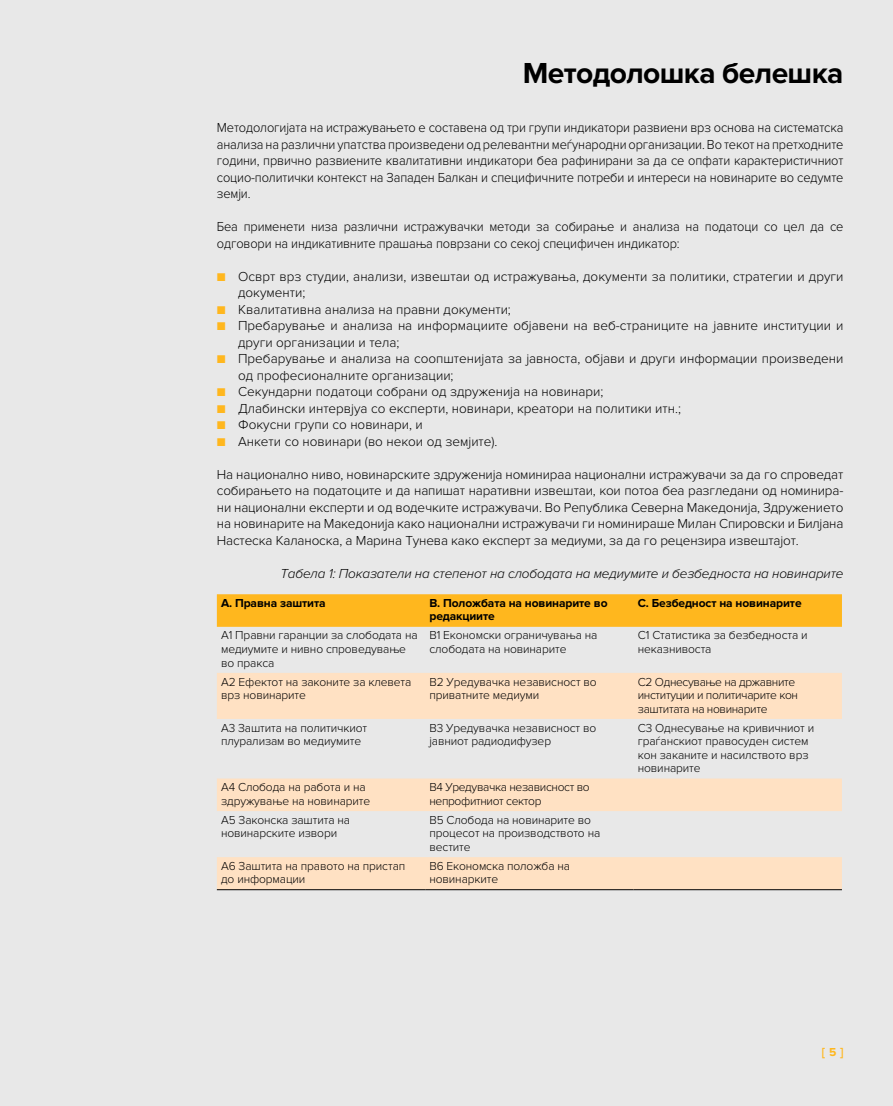
<style>
.page{position:relative;width:893px;height:1106px;background:#fff}
.page>*{position:absolute;margin:0;border:0;box-sizing:border-box;transform-origin:0 0}
.t1{font:700 30px "Proxima Nova";letter-spacing:-.02em;color:#000}
.t2{font:300 13.5px/16.5px "Proxima Nova";color:#000}
.t3{font:300 13.5px/16.5px "Proxima Nova";color:#000;text-align:justify;scale:.95 1}
.t4{font:italic 300 13.5px "Proxima Nova";letter-spacing:-.01em;color:#000}
.t5{font:300 12px/13.5px "Proxima Nova";letter-spacing:-.01em;color:#000}
.t6{font:300 12px/13.5px "Proxima Nova";letter-spacing:-.03em;color:#000}
.t7{font:700 12px/13.5px "Proxima Nova";letter-spacing:-.01em;color:#000}
.t8{font:700 12px "Proxima Nova";color:#ffb71e}
.s1{color:#ffb71e}
</style>
<div class="page">
<div style="left:1px;top:0;width:892px;height:1106px;background:#e8e8e8"></div>
<div style="left:217px;top:594px;width:625px;height:33px;background:#ffb71e"></div>
<svg style="left:217px;top:673px;width:625px;height:216px;fill:#fee1c4"></svg>
<hr style="left:217px;top:889px;width:208px;height:1px;background:#000">
<hr style="left:425px;top:889px;width:209px;height:1px;background:#000">
<hr style="left:634px;top:889px;width:208px;height:1px;background:#000">
<h1 class="t1" style="left:523px;top:55px;width:322px">Методолошка белешка</h1>
<p class="t3" style="left:217px;top:119px;width:661px">Методологијата на истражувањето е составена од три групи индикатори развиени врз основа на систематска анализа на различни упатства произведени од релевантни меѓународни организации. Во текот на претходните години, првично развиените квалитативни индикатори беа рафинирани за да се опфати карактеристичниот социо-политички контекст на Западен Балкан и специфичните потреби и интереси на новинарите во седумте земји.</p>
<p class="t3" style="left:217px;top:218px;width:661px">Беа применети низа различни истражувачки методи за собирање и анализа на податоци со цел да се одговори на индикативните прашања поврзани со секој специфичен индикатор:</p>
<p class="t2" style="left:238px;top:268px;width:607px;text-indent:-21px"><span class="s1">■</span> Осврт врз студии, анализи, извештаи од истражувања, документи за политики, стратегии и други документи;</p>
<p class="t2" style="left:217px;top:301px;width:296px"><span class="s1">■</span> Квалитативна анализа на правни документи;</p>
<p class="t2" style="left:238px;top:317px;width:607px;text-indent:-21px"><span class="s1">■</span> Пребарување и анализа на информациите објавени на веб-страниците на јавните институции и други организации и тела;</p>
<p class="t2" style="left:238px;top:350px;width:607px;text-indent:-21px"><span class="s1">■</span> Пребарување и анализа на соопштенијата за јавноста, објави и други информации произведени од професионалните организации;</p>
<p class="t2" style="left:217px;top:383px;width:388px"><span class="s1">■</span> Секундарни податоци собрани од здруженија на новинари;</p>
<p class="t2" style="left:217px;top:400px;width:466px"><span class="s1">■</span> Длабински интервјуа со експерти, новинари, креатори на политики итн.;</p>
<p class="t2" style="left:217px;top:416px;width:208px"><span class="s1">■</span> Фокусни групи со новинари, и</p>
<p class="t2" style="left:217px;top:433px;width:282px"><span class="s1">■</span> Анкети со новинари (во некои од земјите).</p>
<p class="t2" style="left:217px;top:466px;width:628px;text-align:justify">На национално ниво, новинарските здруженија номинираа национални истражувачи за да го спроведат собирањето на податоците и да напишат наративни извештаи, кои потоа беа разгледани од номинира&shy;ни национални експерти и од водечките истражувачи. Во Република Северна Македонија, Здружението на новинарите на Македонија како национални истражувачи ги номинираше Милан Спировски и Билјана Настеска Каланоска, а Марина Тунева како експерт за медиуми, за да го рецензира извештајот.</p>
<p class="t4" style="left:280px;top:565px;width:565px">Табела 1: Показатели на степенот на слободата на медиумите и безбедноста на новинарите</p>
<p class="t7" style="left:221px;top:596px;width:106px">A. Правна заштита</p>
<p class="t7" style="left:429px;top:596px;width:180px">B. Положбата на новинарите во редакциите</p>
<p class="t7" style="left:638px;top:596px;width:165px">C. Безбедност на новинарите</p>
<p class="t5" style="left:221px;top:629px;width:198px">А1 Правни гаранции за слободата на медиумите и нивно спроведување во пракса</p>
<p class="t5" style="left:429px;top:629px;width:169px">B1 Економски ограничувања на слободата на новинарите</p>
<p class="t5" style="left:638px;top:629px;width:171px">C1 Статистика за безбедноста и неказнивоста</p>
<p class="t5" style="left:221px;top:675px;width:192px">А2 Ефектот на законите за клевета врз новинарите</p>
<p class="t5" style="left:429px;top:675px;width:169px">B2 Уредувачка независност во приватните медиуми</p>
<p class="t6" style="left:638px;top:675px;width:162px">C2 Однесување на државните институции и политичарите кон заштитата на новинарите</p>
<p class="t5" style="left:221px;top:721px;width:148px">А3 Заштита на политичкиот плурализам во медиумите</p>
<p class="t5" style="left:429px;top:721px;width:168px">B3 Уредувачка независност во јавниот радиодифузер</p>
<p class="t5" style="left:638px;top:721px;width:178px">C3 Однесување на кривичниот и граѓанскиот правосуден систем кон заканите и насилството врз новинарите</p>
<p class="t5" style="left:221px;top:780px;width:151px">A4 Слобода на работа и на здружување на новинарите</p>
<p class="t6" style="left:429px;top:780px;width:162px">B4 Уредувачка независност во непрофитниот сектор</p>
<p class="t5" style="left:221px;top:813px;width:130px">A5 Законска заштита на новинарските извори</p>
<p class="t5" style="left:429px;top:813px;width:172px">B5 Слобода на новинарите во процесот на производството на вестите</p>
<p class="t5" style="left:221px;top:859px;width:186px">A6 Заштита на правото на пристап до информации</p>
<p class="t5" style="left:429px;top:859px;width:142px">B6 Економска положба на новинарките</p>
<p class="t8" style="left:822px;top:1045px;width:23px">[5]</p>
</div>
